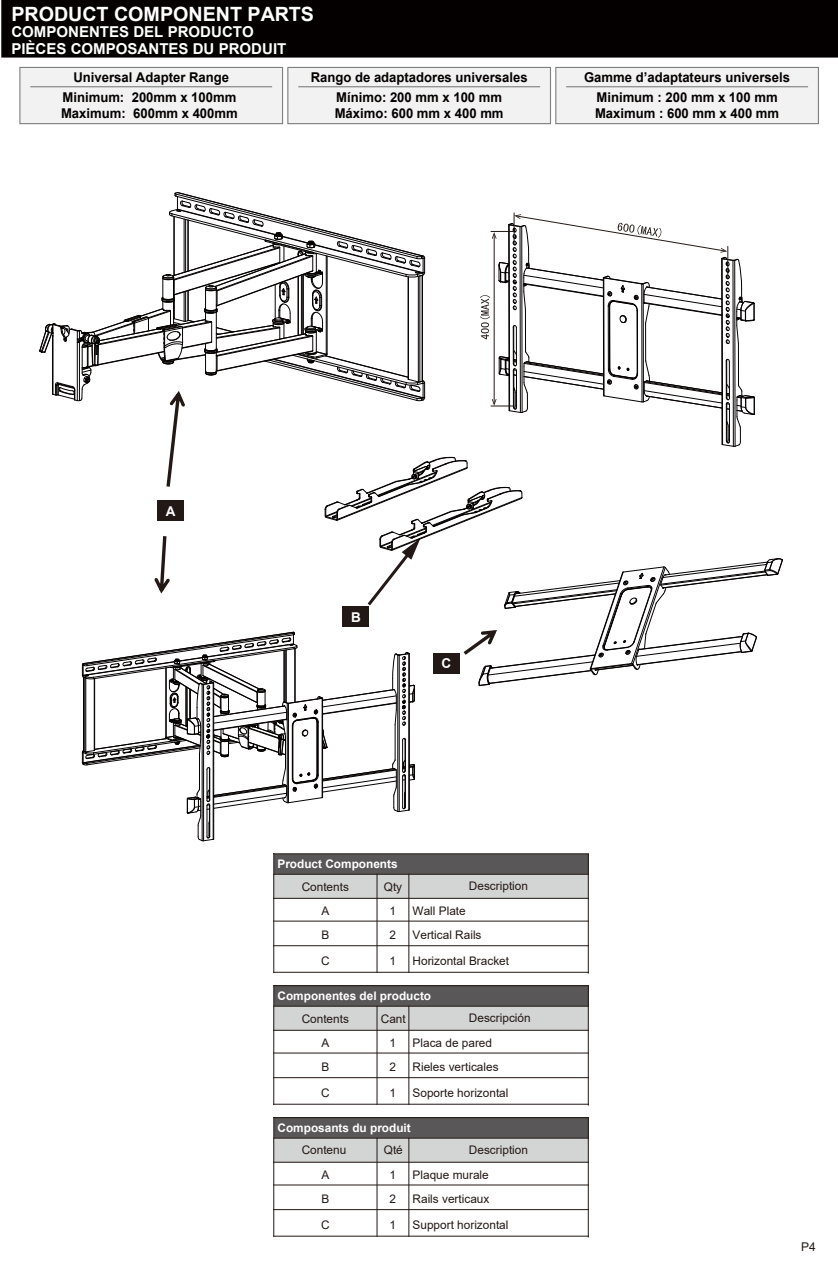
<style>
.page{position:relative;width:838px;height:1272px;background:#fff}
.page>*{position:absolute;margin:0;border:0;box-sizing:border-box;transform-origin:0 0}
.t1{font:700 19.65px "Arial";letter-spacing:-.005em;color:#fff}
.t2{font:700 15px/16.5px "Arial";color:#fff}
.t3{font:700 13.5px/19.6px "Arial";color:#040000;text-align:center}
.t4{font:700 13.5px "Arial";color:#fff}
.t5{font:12px "Arial";color:#221815}
.t6{font:11.85px "Arial";color:#221815}
.t7{font:700 11.85px "Arial";color:#fff}
</style>
<div class="page">
<div style="left:274px;top:853px;width:314px;height:21px;background:#595757"></div>
<div style="left:274px;top:874px;width:103px;height:24px;background:#d3d4d4"></div>
<div style="left:377px;top:874px;width:32px;height:24px;background:#d3d4d4"></div>
<div style="left:409px;top:874px;width:179px;height:24px;background:#d3d4d4"></div>
<hr style="left:376px;top:873px;width:1px;height:100px;background:#221815">
<hr style="left:408px;top:873px;width:1px;height:100px;background:#221815">
<hr style="left:273px;top:873px;width:316px;height:1px;background:#221815">
<hr style="left:273px;top:898px;width:316px;height:1px;background:#221815">
<hr style="left:273px;top:920px;width:316px;height:1px;background:#221815">
<hr style="left:273px;top:945px;width:316px;height:1px;background:#221815">
<hr style="left:273px;top:853px;width:1px;height:120px;background:#221815">
<hr style="left:588px;top:853px;width:1px;height:120px;background:#221815">
<hr style="left:273px;top:853px;width:316px;height:1px;background:#221815">
<hr style="left:273px;top:971px;width:316px;height:1px;background:#221815">
<div style="left:773px;top:554px;width:42px;height:27px;border:1px solid #fff;border-radius:50%"></div>
<svg style="left:39px;top:192px;width:744px;height:649px"></svg>
<div style="left:1px;top:0;width:837px;height:58px;background:#040000"></div>
<div style="left:20px;top:67px;width:262px;height:57px;background:#f2f2f2"></div>
<div style="left:19px;top:67px;width:264px;height:57px;border:1px solid #7f7f7f"></div>
<hr style="left:31px;top:86px;width:241px;height:1px;background:#7f7f7f">
<div style="left:288px;top:67px;width:262px;height:57px;background:#f2f2f2"></div>
<div style="left:287px;top:67px;width:264px;height:57px;border:1px solid #7f7f7f"></div>
<hr style="left:298px;top:86px;width:242px;height:1px;background:#7f7f7f">
<div style="left:556px;top:67px;width:262px;height:57px;background:#f2f2f2"></div>
<div style="left:555px;top:67px;width:264px;height:57px;border:1px solid #7f7f7f"></div>
<hr style="left:566px;top:86px;width:241px;height:1px;background:#7f7f7f">
<div style="left:274px;top:985px;width:314px;height:21px;background:#595757"></div>
<div style="left:274px;top:1006px;width:103px;height:24px;background:#d3d4d4"></div>
<div style="left:377px;top:1006px;width:32px;height:24px;background:#d3d4d4"></div>
<div style="left:409px;top:1006px;width:179px;height:24px;background:#d3d4d4"></div>
<hr style="left:376px;top:1005px;width:1px;height:99px;background:#221815">
<hr style="left:408px;top:1005px;width:1px;height:99px;background:#221815">
<hr style="left:273px;top:1005px;width:316px;height:1px;background:#221815">
<hr style="left:273px;top:1029px;width:316px;height:1px;background:#221815">
<hr style="left:273px;top:1052px;width:316px;height:1px;background:#221815">
<hr style="left:273px;top:1077px;width:316px;height:1px;background:#221815">
<hr style="left:273px;top:985px;width:1px;height:119px;background:#221815">
<hr style="left:588px;top:985px;width:1px;height:120px;background:#221815">
<hr style="left:273px;top:985px;width:316px;height:1px;background:#221815">
<hr style="left:273px;top:1103px;width:316px;height:1px;background:#221815">
<div style="left:274px;top:1117px;width:314px;height:21px;background:#595757"></div>
<div style="left:274px;top:1138px;width:103px;height:24px;background:#d3d4d4"></div>
<div style="left:377px;top:1138px;width:32px;height:24px;background:#d3d4d4"></div>
<div style="left:409px;top:1138px;width:179px;height:24px;background:#d3d4d4"></div>
<hr style="left:376px;top:1137px;width:1px;height:99px;background:#221815">
<hr style="left:408px;top:1137px;width:1px;height:99px;background:#221815">
<hr style="left:273px;top:1137px;width:316px;height:1px;background:#221815">
<hr style="left:273px;top:1161px;width:316px;height:1px;background:#221815">
<hr style="left:273px;top:1184px;width:316px;height:1px;background:#221815">
<hr style="left:273px;top:1209px;width:316px;height:1px;background:#221815">
<hr style="left:273px;top:1117px;width:1px;height:119px;background:#221815">
<hr style="left:588px;top:1117px;width:1px;height:120px;background:#221815">
<hr style="left:273px;top:1117px;width:316px;height:1px;background:#221815">
<hr style="left:273px;top:1235px;width:316px;height:1px;background:#221815">
<h1 class="t1" style="left:11px;top:0;width:304px">PRODUCT COMPONENT PARTS</h1>
<p class="t2" style="left:11px;top:24px;width:276px">COMPONENTES DEL PRODUCTO<br>PIÈCES COMPOSANTES DU PRODUIT</p>
<p class="t3" style="left:62px;top:67px;width:175px">Universal Adapter Range<br>Minimum: 200mm x 100mm</p>
<p class="t3" style="left:61px;top:103px;width:178px">Maximum: 600mm x 400mm</p>
<p class="t3" style="left:311px;top:67px;width:218px">Rango de adaptadores universales<br>Mínimo: 200 mm x 100 mm</p>
<p class="t3" style="left:335px;top:103px;width:170px">Máximo: 600 mm x 400 mm</p>
<p class="t3" style="left:584px;top:67px;width:207px">Gamme d’adaptateurs universels<br>Minimum : 200 mm x 100 mm</p>
<p class="t3" style="left:595px;top:103px;width:186px">Maximum : 600 mm x 400 mm</p>
<p class="t4" style="left:166px;top:501px;width:11px">A</p>
<p class="t4" style="left:351px;top:607px;width:11px">B</p>
<p class="t4" style="left:441px;top:654px;width:11px">C</p>
<p class="t7" style="left:277px;top:855px;width:122px">Product Components</p>
<p class="t6" style="left:302px;top:878px;width:49px">Contents</p>
<p class="t6" style="left:384px;top:878px;width:20px">Qty</p>
<p class="t6" style="left:469px;top:878px;width:61px">Description</p>
<p class="t6" style="left:321px;top:903px;width:9px">A</p>
<p class="t6" style="left:389px;top:903px;width:8px">1</p>
<p class="t6" style="left:412px;top:903px;width:55px">Wall Plate</p>
<p class="t6" style="left:321px;top:926px;width:9px">B</p>
<p class="t6" style="left:389px;top:926px;width:8px">2</p>
<p class="t6" style="left:412px;top:926px;width:70px">Vertical Rails</p>
<p class="t6" style="left:321px;top:952px;width:10px">C</p>
<p class="t6" style="left:389px;top:952px;width:8px">1</p>
<p class="t6" style="left:412px;top:952px;width:98px">Horizontal Bracket</p>
<p class="t7" style="left:277px;top:987px;width:155px">Componentes del producto</p>
<p class="t6" style="left:302px;top:1010px;width:49px">Contents</p>
<p class="t6" style="left:381px;top:1010px;width:26px">Cant</p>
<p class="t6" style="left:469px;top:1010px;width:63px">Descripción</p>
<p class="t6" style="left:321px;top:1035px;width:9px">A</p>
<p class="t6" style="left:389px;top:1035px;width:8px">1</p>
<p class="t6" style="left:412px;top:1035px;width:81px">Placa de pared</p>
<p class="t6" style="left:321px;top:1058px;width:9px">B</p>
<p class="t6" style="left:389px;top:1058px;width:8px">2</p>
<p class="t6" style="left:412px;top:1058px;width:87px">Rieles verticales</p>
<p class="t6" style="left:321px;top:1084px;width:10px">C</p>
<p class="t6" style="left:389px;top:1084px;width:8px">1</p>
<p class="t6" style="left:412px;top:1084px;width:97px">Soporte horizontal</p>
<p class="t7" style="left:277px;top:1119px;width:135px">Composants du produit</p>
<p class="t6" style="left:302px;top:1142px;width:46px">Contenu</p>
<p class="t6" style="left:384px;top:1142px;width:21px">Qté</p>
<p class="t6" style="left:469px;top:1141px;width:61px">Description</p>
<p class="t6" style="left:321px;top:1167px;width:9px">A</p>
<p class="t6" style="left:389px;top:1167px;width:8px">1</p>
<p class="t6" style="left:412px;top:1167px;width:78px">Plaque murale</p>
<p class="t6" style="left:321px;top:1190px;width:9px">B</p>
<p class="t6" style="left:389px;top:1190px;width:8px">2</p>
<p class="t6" style="left:412px;top:1190px;width:78px">Rails verticaux</p>
<p class="t6" style="left:321px;top:1216px;width:10px">C</p>
<p class="t6" style="left:389px;top:1216px;width:8px">1</p>
<p class="t6" style="left:412px;top:1216px;width:97px">Support horizontal</p>
<p class="t5" style="left:801px;top:1238px;width:16px">P4</p>
</div>
